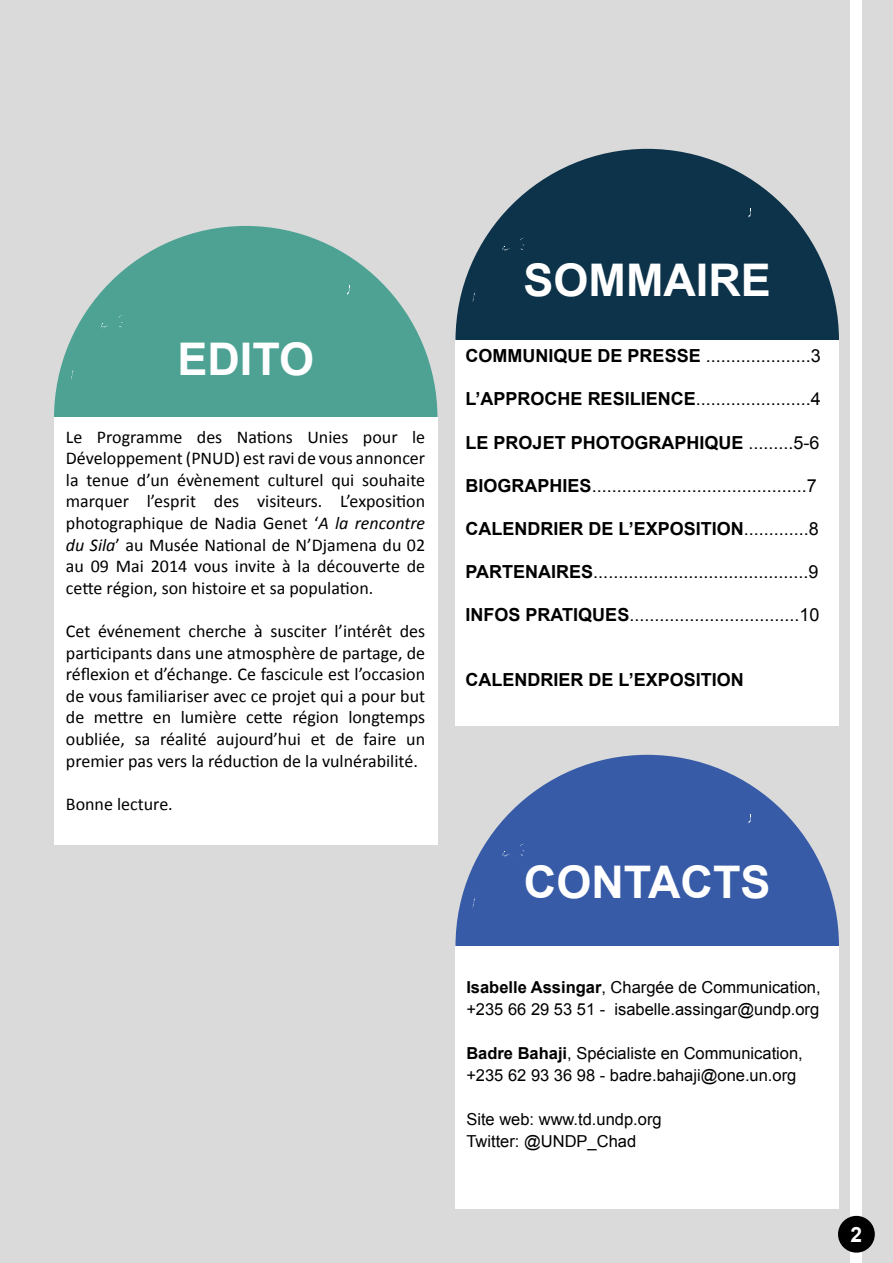
<style>
.page{position:relative;width:893px;height:1263px;background:#dadada}
.page>*{position:absolute;margin:0;border:0;box-sizing:border-box;transform-origin:0 0}
.t1{font:700 45px "Arial";color:#fff}
.t2{font:700 21px "Arial";color:#fff}
.t3{font:18px/21.6px "Calibri";color:#000;text-align:justify}
.t4{font:18px "Arial";color:#000}
.t5{font:700 18px "Arial";color:#000}
.t6{font:16.5px/22.5px "Arial";color:#000}
.s1{font-style:italic}
.s2{font-weight:700}
.s3{font-weight:400}
</style>
<div class="page">
<div style="left:850px;top:0;width:12px;height:1263px;background:#fff"></div>
<div style="left:838px;top:1216px;width:37px;height:36px;background:#000;border-radius:50%"></div>
<div style="left:455px;top:149px;width:384px;height:383px;background:#0d334a;border-radius:50%"></div>
<svg style="left:748px;top:208px;width:3px;height:10px"></svg>
<svg style="left:520px;top:237px;width:5px;height:13px"></svg>
<svg style="left:502px;top:246px;width:11px;height:6px"></svg>
<svg style="left:472px;top:291px;width:3px;height:11px"></svg>
<div style="left:54px;top:226px;width:383px;height:385px;background:#4da294;border-radius:50%"></div>
<svg style="left:347px;top:285px;width:3px;height:10px"></svg>
<svg style="left:101px;top:323px;width:7px;height:6px"></svg>
<svg style="left:71px;top:369px;width:3px;height:11px"></svg>
<div style="left:455px;top:755px;width:384px;height:382px;background:#375ba7;border-radius:50%"></div>
<svg style="left:748px;top:814px;width:3px;height:10px"></svg>
<svg style="left:502px;top:851px;width:8px;height:6px"></svg>
<svg style="left:472px;top:897px;width:3px;height:11px"></svg>
<div style="left:54px;top:417px;width:383px;height:428px;background:#fff"></div>
<div style="left:455px;top:341px;width:384px;height:385px;background:#fff"></div>
<div style="left:455px;top:946px;width:384px;height:263px;background:#fff"></div>
<h1 class="t1" style="left:177px;top:327px;width:138px">EDITO</h1>
<p class="t3" style="left:66px;top:425px;width:361px">Le Programme des Nations Unies pour le Développement (PNUD) est ravi de vous annoncer la tenue d’un évènement culturel qui souhaite marquer l’esprit des visiteurs. L’exposition photographique de Nadia Genet ‘<span class="s1">A la rencontre du Sila</span>’ au Musée National de N’Djamena du 02 au 09 Mai 2014 vous invite à la découverte de cette région, son histoire et sa population.</p>
<p class="t3" style="left:66px;top:620px;width:361px">Cet événement cherche à susciter l’intérêt des participants dans une atmosphère de partage, de réflexion et d’échange. Ce fascicule est l’occasion de vous familiariser avec ce projet qui a pour but de mettre en lumière cette région longtemps oubliée, sa réalité aujourd’hui et de faire un premier pas vers la réduction de la vulnérabilité.</p>
<p class="t3" style="left:66px;top:792px;width:108px">Bonne lecture.</p>
<h1 class="t1" style="left:523px;top:249px;width:249px">SOMMAIRE</h1>
<p class="t4" style="left:466px;top:343px;width:357px"><span class="s2">COMMUNIQUE DE PRESSE</span> .....................3</p>
<p class="t4" style="left:466px;top:387px;width:357px"><span class="s2">L’APPROCHE RESILIENCE</span>.......................4</p>
<p class="t5" style="left:466px;top:430px;width:355px">LE PROJET PHOTOGRAPHIQUE <span class="s3">.........5-6</span></p>
<p class="t4" style="left:466px;top:473px;width:353px"><span class="s2">BIOGRAPHIES</span>...........................................7</p>
<p class="t5" style="left:466px;top:516px;width:355px">CALENDRIER DE L’EXPOSITION<span class="s3">.............8</span></p>
<p class="t4" style="left:466px;top:559px;width:354px"><span class="s2">PARTENAIRES</span>...........................................9</p>
<p class="t4" style="left:466px;top:603px;width:355px"><span class="s2">INFOS PRATIQUES</span>..................................10</p>
<p class="t5" style="left:466px;top:667px;width:280px">CALENDRIER DE L’EXPOSITION</p>
<h1 class="t1" style="left:524px;top:851px;width:248px">CONTACTS</h1>
<p class="t6" style="left:466px;top:975px;width:356px"><span class="s2">Isabelle Assingar</span>, Chargée de Communication, +235 66 29 53 51 - isabelle.assingar@undp.org</p>
<p class="t6" style="left:466px;top:1041px;width:338px"><span class="s2">Badre Bahaji</span>, Spécialiste en Communication, +235 62 93 36 98 - badre.bahaji@one.un.org</p>
<p class="t6" style="left:466px;top:1107px;width:197px">Site web: www.td.undp.org<br>Twitter: @UNDP_Chad</p>
<p class="t2" style="left:850px;top:1220px;width:13px">2</p>
</div>
